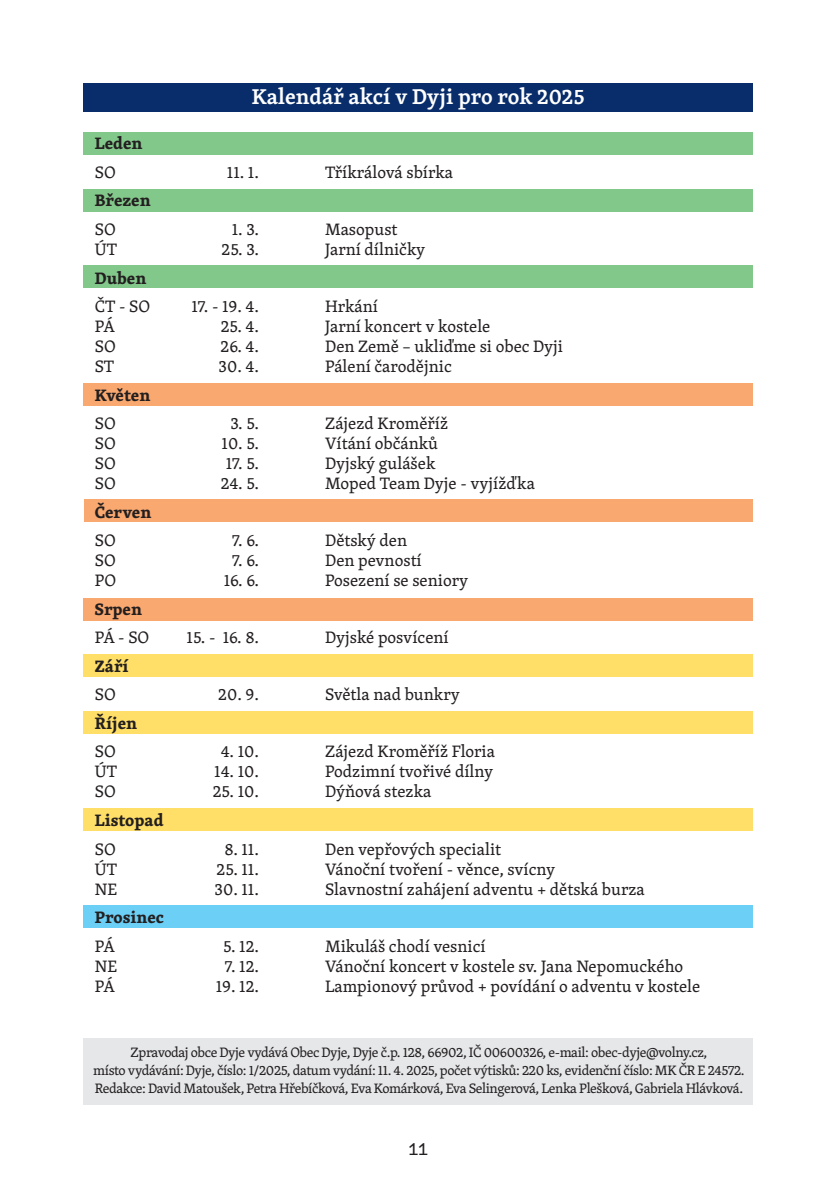
<style>
.page{position:relative;width:839px;height:1192px;background:#fff}
.page>*{position:absolute;margin:0;border:0;box-sizing:border-box;transform-origin:0 0}
.t1{font:600 22px "Skolar PE";color:#fff}
.t2{font:20px "Podkova";color:#231f20}
.t3{font:17px "Skolar Latin";color:#231f20}
.t4{font:700 17px "Skolar Latin";color:#231f20}
.t5{font:14px/18px "Skolar Latin";letter-spacing:-.03em;color:#231f20;text-align:center}
</style>
<div class="page">
<div style="left:84px;top:1037px;width:669px;height:67px;background:#e6e7e9"></div>
<div style="left:84px;top:598px;width:669px;height:23px;background:#f9a86f"></div>
<div style="left:84px;top:189px;width:669px;height:23px;background:#83c88b"></div>
<div style="left:84px;top:265px;width:669px;height:23px;background:#83c88b"></div>
<div style="left:84px;top:383px;width:669px;height:23px;background:#f9a86f"></div>
<div style="left:84px;top:499px;width:669px;height:23px;background:#f9a86f"></div>
<div style="left:84px;top:654px;width:669px;height:22px;background:#ffdf68"></div>
<div style="left:84px;top:711px;width:669px;height:23px;background:#ffdf68"></div>
<div style="left:84px;top:808px;width:669px;height:22px;background:#ffdf68"></div>
<div style="left:84px;top:905px;width:669px;height:22px;background:#6bcff6"></div>
<div style="left:84px;top:132px;width:669px;height:22px;background:#83c88b"></div>
<div style="left:84px;top:84px;width:669px;height:28px;background:#092d6a"></div>
<p class="t1" style="left:252px;top:80px;width:334px">Kalendář akcí v Dyji pro rok 2025</p>
<p class="t4" style="left:95px;top:130px;width:49px">Leden</p>
<p class="t3" style="left:95px;top:159px;width:22px">SO</p>
<p class="t3" style="left:227px;top:159px;width:34px">11. 1.</p>
<p class="t3" style="left:325px;top:159px;width:130px">Tříkrálová sbírka</p>
<p class="t4" style="left:95px;top:187px;width:57px">Březen</p>
<p class="t3" style="left:95px;top:216px;width:22px">SO</p>
<p class="t3" style="left:232px;top:216px;width:29px">1. 3.</p>
<p class="t3" style="left:325px;top:216px;width:74px">Masopust</p>
<p class="t3" style="left:95px;top:236px;width:24px">ÚT</p>
<p class="t3" style="left:221px;top:236px;width:39px">25. 3.</p>
<p class="t3" style="left:325px;top:236px;width:102px">Jarní dílničky</p>
<p class="t4" style="left:95px;top:264px;width:53px">Duben</p>
<p class="t3" style="left:95px;top:293px;width:57px">ČT - SO</p>
<p class="t3" style="left:191px;top:293px;width:69px">17. - 19. 4.</p>
<p class="t3" style="left:325px;top:293px;width:55px">Hrkání</p>
<p class="t3" style="left:95px;top:313px;width:21px">PÁ</p>
<p class="t3" style="left:221px;top:313px;width:40px">25. 4.</p>
<p class="t3" style="left:325px;top:313px;width:167px">Jarní koncert v kostele</p>
<p class="t3" style="left:95px;top:333px;width:22px">SO</p>
<p class="t3" style="left:221px;top:333px;width:40px">26. 4.</p>
<p class="t3" style="left:325px;top:333px;width:239px">Den Země – ukliďme si obec Dyji</p>
<p class="t3" style="left:95px;top:353px;width:21px">ST</p>
<p class="t3" style="left:218px;top:353px;width:42px">30. 4.</p>
<p class="t3" style="left:325px;top:353px;width:128px">Pálení čarodějnic</p>
<p class="t4" style="left:95px;top:381px;width:57px">Květen</p>
<p class="t3" style="left:95px;top:410px;width:22px">SO</p>
<p class="t3" style="left:230px;top:410px;width:30px">3. 5.</p>
<p class="t3" style="left:325px;top:410px;width:125px">Zájezd Kroměříž</p>
<p class="t3" style="left:95px;top:430px;width:22px">SO</p>
<p class="t3" style="left:221px;top:430px;width:39px">10. 5.</p>
<p class="t3" style="left:325px;top:430px;width:114px">Vítání občánků</p>
<p class="t3" style="left:95px;top:450px;width:22px">SO</p>
<p class="t3" style="left:226px;top:450px;width:35px">17. 5.</p>
<p class="t3" style="left:325px;top:450px;width:112px">Dyjský gulášek</p>
<p class="t3" style="left:95px;top:470px;width:22px">SO</p>
<p class="t3" style="left:221px;top:470px;width:40px">24. 5.</p>
<p class="t3" style="left:325px;top:470px;width:211px">Moped Team Dyje - vyjížďka</p>
<p class="t4" style="left:95px;top:498px;width:58px">Červen</p>
<p class="t3" style="left:95px;top:527px;width:22px">SO</p>
<p class="t3" style="left:232px;top:527px;width:28px">7. 6.</p>
<p class="t3" style="left:325px;top:527px;width:84px">Dětský den</p>
<p class="t3" style="left:95px;top:547px;width:22px">SO</p>
<p class="t3" style="left:232px;top:547px;width:28px">7. 6.</p>
<p class="t3" style="left:325px;top:547px;width:98px">Den pevností</p>
<p class="t3" style="left:95px;top:567px;width:23px">PO</p>
<p class="t3" style="left:224px;top:567px;width:37px">16. 6.</p>
<p class="t3" style="left:325px;top:567px;width:145px">Posezení se seniory</p>
<p class="t4" style="left:95px;top:595px;width:49px">Srpen</p>
<p class="t3" style="left:95px;top:624px;width:56px">PÁ - SO</p>
<p class="t3" style="left:186px;top:624px;width:74px">15. - 16. 8.</p>
<p class="t3" style="left:325px;top:624px;width:125px">Dyjské posvícení</p>
<p class="t4" style="left:95px;top:652px;width:35px">Září</p>
<p class="t3" style="left:95px;top:681px;width:22px">SO</p>
<p class="t3" style="left:218px;top:681px;width:42px">20. 9.</p>
<p class="t3" style="left:325px;top:681px;width:136px">Světla nad bunkry</p>
<p class="t4" style="left:95px;top:709px;width:44px">Říjen</p>
<p class="t3" style="left:95px;top:738px;width:22px">SO</p>
<p class="t3" style="left:221px;top:738px;width:40px">4. 10.</p>
<p class="t3" style="left:325px;top:738px;width:171px">Zájezd Kroměříž Floria</p>
<p class="t3" style="left:95px;top:758px;width:24px">ÚT</p>
<p class="t3" style="left:214px;top:758px;width:46px">14. 10.</p>
<p class="t3" style="left:325px;top:758px;width:170px">Podzimní tvořivé dílny</p>
<p class="t3" style="left:95px;top:778px;width:22px">SO</p>
<p class="t3" style="left:213px;top:778px;width:48px">25. 10.</p>
<p class="t3" style="left:325px;top:778px;width:108px">Dýňová stezka</p>
<p class="t4" style="left:95px;top:806px;width:70px">Listopad</p>
<p class="t3" style="left:95px;top:836px;width:22px">SO</p>
<p class="t3" style="left:224px;top:836px;width:36px">8. 11.</p>
<p class="t3" style="left:325px;top:836px;width:177px">Den vepřových specialit</p>
<p class="t3" style="left:95px;top:855px;width:24px">ÚT</p>
<p class="t3" style="left:216px;top:855px;width:44px">25. 11.</p>
<p class="t3" style="left:325px;top:855px;width:232px">Vánoční tvoření - věnce, svícny</p>
<p class="t3" style="left:95px;top:875px;width:24px">NE</p>
<p class="t3" style="left:214px;top:875px;width:46px">30. 11.</p>
<p class="t3" style="left:325px;top:875px;width:321px">Slavnostní zahájení adventu + dětská burza</p>
<p class="t4" style="left:95px;top:903px;width:70px">Prosinec</p>
<p class="t3" style="left:95px;top:933px;width:21px">PÁ</p>
<p class="t3" style="left:223px;top:933px;width:37px">5. 12.</p>
<p class="t3" style="left:325px;top:933px;width:162px">Mikuláš chodí vesnicí</p>
<p class="t3" style="left:95px;top:952px;width:24px">NE</p>
<p class="t3" style="left:225px;top:952px;width:36px">7. 12.</p>
<p class="t3" style="left:325px;top:952px;width:360px">Vánoční koncert v kostele sv. Jana Nepomuckého</p>
<p class="t3" style="left:95px;top:972px;width:21px">PÁ</p>
<p class="t3" style="left:216px;top:972px;width:45px">19. 12.</p>
<p class="t3" style="left:325px;top:972px;width:377px">Lampionový průvod + povídání o adventu v kostele</p>
<p class="t5" style="left:93px;top:1042px;width:653px">Zpravodaj obce Dyje vydává Obec Dyje, Dyje č.p. 128, 66902, IČ 00600326, e-mail: obec-dyje@volny.cz,<br>místo vydávání: Dyje, číslo: 1/2025, datum vydání: 11. 4. 2025, počet výtisků: 220 ks, evidenční číslo: MK ČR E 24572.<br>Redakce: David Matoušek, Petra Hřebíčková, Eva Komárková, Eva Selingerová, Lenka Plešková, Gabriela Hlávková.</p>
<p class="t2" style="left:408px;top:1134px;width:21px">11</p>
</div>
